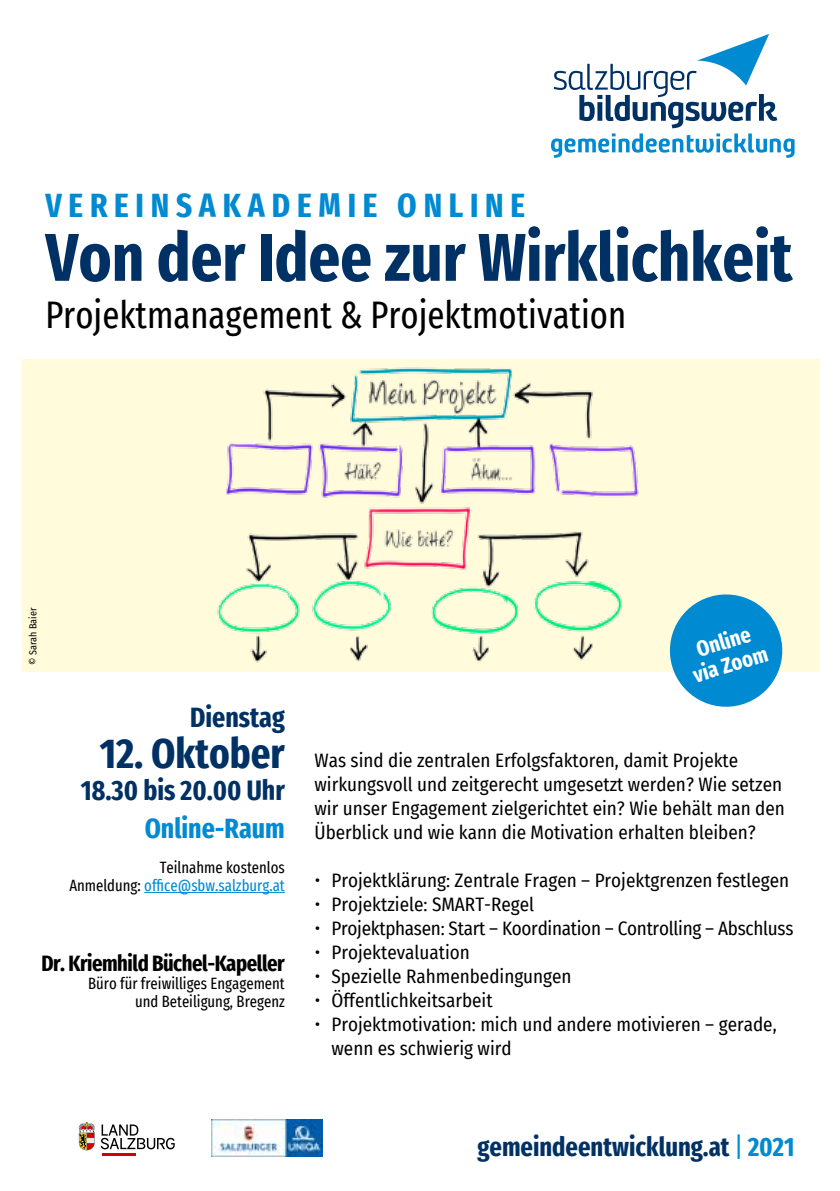
<style>
.page{position:relative;width:840px;height:1191px;background:#fff}
.page>*{position:absolute;margin:0;border:0;box-sizing:border-box;transform-origin:0 0}
.t1{font:700 extra-condensed 67.6px "Fira Sans";color:#003165}
.t2{font:700 extra-condensed 42px "Fira Sans";color:#003165}
.t3{font:extra-condensed 37.6px "Fira Sans";color:#000}
.t4{font:700 extra-condensed 33.8px "Fira Sans";letter-spacing:.2em;color:#008ad2}
.t5{font:700 extra-condensed 28px "Fira Sans";color:#003165}
.t6{font:700 extra-condensed 28px "Fira Sans";color:#008ad2}
.t7{font:700 extra-condensed 26.6px "Fira Sans";color:#003165}
.t8{font:700 extra-condensed 22.4px "Fira Sans";letter-spacing:-.02em;color:#000}
.t9{font:700 extra-condensed 22px/23.6px "Fira Sans";color:#fff;text-align:center}
.t10{font:19px/24px "Fira Sans Condensed";color:#000}
.t11{font:extra-condensed 16px/18px "Fira Sans";color:#000;text-align:right}
.t12{font:10px "Fira Sans Condensed";color:#000}
.s1{color:#008ad2}
.s2{font-family:"Dax"}
.s3{font-weight:400;color:#008ad2}
</style>
<div class="page">
<div style="left:22px;top:359px;width:797px;height:313px;background:#fffbdb"></div>
<img style="left:217px;top:367px;width:422px;height:296px">
<svg style="left:669px;top:594px;width:114px;height:113px"></svg>
<hr style="left:144px;top:892px;width:141px;height:1px;background:#008ad2">
<svg style="left:78px;top:1122px;width:17px;height:28px"></svg>
<hr style="left:101px;top:1153px;width:34px;height:3px;background:#d10007">
<svg style="left:101px;top:1124px;width:74px;height:25px"></svg>
<svg style="left:551px;top:34px;width:243px;height:124px"></svg>
<img style="left:211px;top:1119px;width:111px;height:37px">
<h3 class="t4" style="left:45px;top:177px;width:481px">ver einsakademie Online</h3>
<h1 class="t1" style="left:45px;top:201px;width:748px">Von der Idee zur Wirklichkeit</h1>
<h3 class="t3" style="left:45px;top:286px;width:582px">Projektmanagement &amp; Projektmotivation</h3>
<p class="t12" style="left:25px;top:665px;width:58px;rotate:-90deg">© Sarah Baier</p>
<p class="t9" style="left:682px;top:640px;width:78px;rotate:-17deg">Online via Zoom</p>
<h3 class="t5" style="left:190px;top:694px;width:96px">Dienstag</h3>
<h2 class="t2" style="left:100px;top:718px;width:186px">12. Oktober</h2>
<h3 class="t5" style="left:81px;top:767px;width:205px">18.30 bis 20.00 Uhr</h3>
<h3 class="t6" style="left:145px;top:805px;width:142px">Online-Raum</h3>
<p class="t11" style="left:69px;top:858px;width:217px">Teilnahme kostenlos<br>Anmeldung: <span class="s1">office@sbw.salzburg.at</span></p>
<p class="t8" style="left:41px;top:944px;width:245px">Dr. Kriemhild Büchel-Kapeller</p>
<p class="t11" style="left:88px;top:974px;width:198px">Büro für freiwilliges Engagement und Beteiligung, Bregenz</p>
<p class="t10" style="left:314px;top:747px;width:471px">Was sind die zentralen Erfolgsfaktoren, damit Projekte wirkungsvoll und zeitgerecht umgesetzt werden? Wie setzen wir unser Engagement zielgerichtet ein? Wie behält man den Überblick und wie kann die Motivation erhalten bleiben?</p>
<p class="t10" style="left:314px;top:867px;width:476px"><span class="s2">•</span> Projektklärung: Zentrale Fragen – Projektgrenzen festlegen</p>
<p class="t10" style="left:314px;top:891px;width:221px"><span class="s2">•</span> Projektziele: SMART-Regel</p>
<p class="t10" style="left:314px;top:915px;width:480px"><span class="s2">•</span> Projektphasen: Start – Koordination – Controlling – Abschluss</p>
<p class="t10" style="left:314px;top:939px;width:157px"><span class="s2">•</span> Projektevaluation</p>
<p class="t10" style="left:314px;top:963px;width:258px"><span class="s2">•</span> Spezielle Rahmenbedingungen</p>
<p class="t10" style="left:314px;top:987px;width:179px"><span class="s2">•</span> Öffentlichkeitsarbeit</p>
<p class="t10" style="left:331px;top:1011px;width:446px;text-indent:-17px"><span class="s2">•</span> Projektmotivation: mich und andere motivieren – gerade, wenn es schwierig wird</p>
<h3 class="t7" style="left:477px;top:1124px;width:318px">gemeindeentwicklung.at <span class="s3">|</span> <span class="s1">2021</span></h3>
</div>
